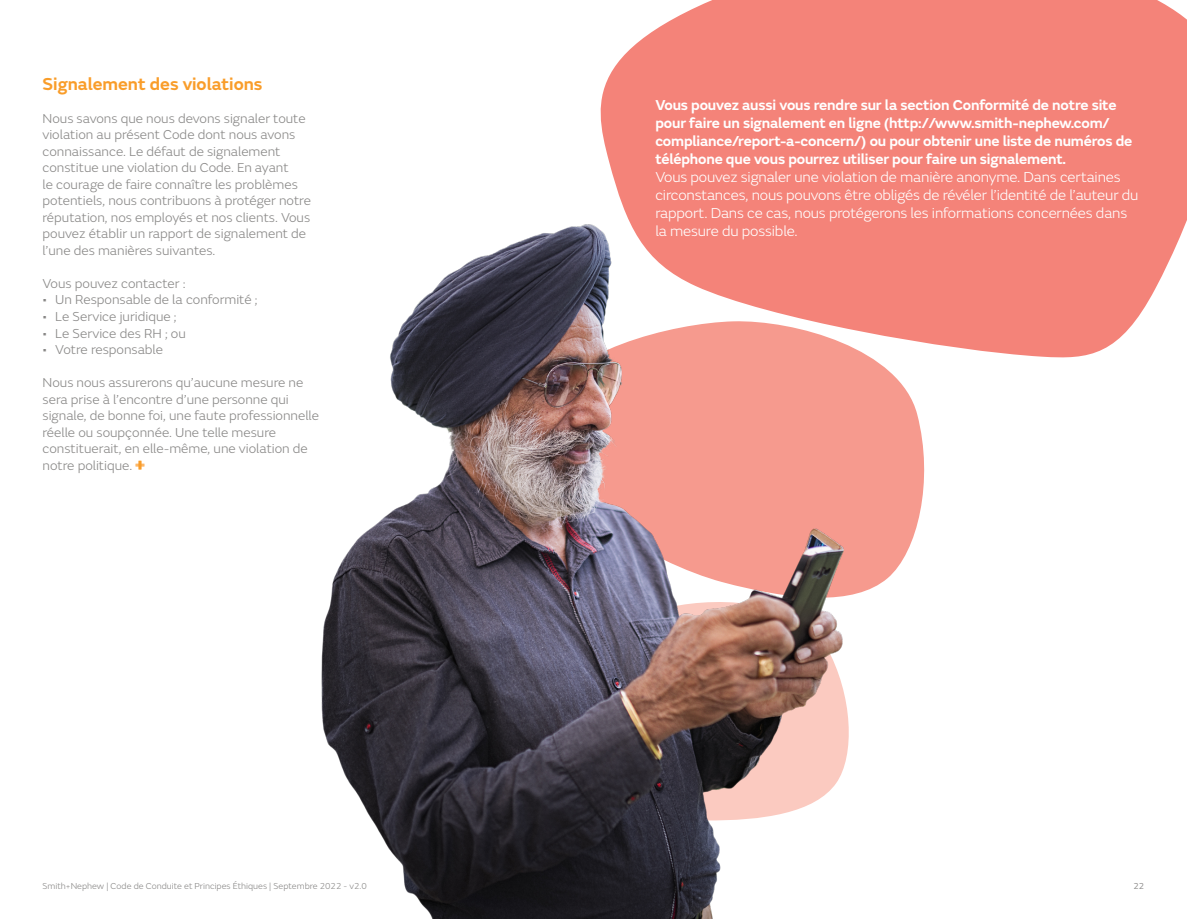
<style>
.page{position:relative;width:1187px;height:919px;background:#fff}
.page>*{position:absolute;margin:0;border:0;box-sizing:border-box;transform-origin:0 0}
.t1{font:600 18px "FS Emeric";color:#f99d2a}
.t2{font:600 15px/18px "FS Emeric";letter-spacing:-.01em;color:#fff}
.t3{font:300 15px/18px "FS Emeric";letter-spacing:-.01em;color:#fff}
.t4{font:300 13.5px/16.5px "FS Emeric";color:#888786}
.t5{font:300 9px "FS Emeric";color:#888786}
.t6{font:9px "FS Emeric";color:#888786}
</style>
<div class="page">
<div style="left:600px;top:0;width:586px;height:358px;background:#f48379"></div>
<svg style="left:860px;top:320px;width:74px;height:273px;fill:#f69a8e"></svg>
<svg style="left:135px;top:460px;width:9px;height:9px"></svg>
<img style="left:321px;top:207px;width:539px;height:711px">
<h1 class="t1" style="left:43px;top:70px;width:221px">Signalement des violations</h1>
<p class="t4" style="left:43px;top:109px;width:270px">Nous savons que nous devons signaler toute violation au présent Code dont nous avons connaissance. Le défaut de signalement constitue une violation du Code. En ayant<br>le courage de faire connaître les problèmes potentiels, nous contribuons à protéger notre réputation, nos employés et nos clients. Vous pouvez établir un rapport de signalement de l’une des manières suivantes.</p>
<p class="t4" style="left:43px;top:274px;width:145px">Vous pouvez contacter :</p>
<p class="t4" style="left:43px;top:291px;width:216px">• Un Responsable de la conformité ;</p>
<p class="t4" style="left:43px;top:307px;width:136px">• Le Service juridique ;</p>
<p class="t4" style="left:43px;top:324px;width:145px">• Le Service des RH ; ou</p>
<p class="t4" style="left:43px;top:340px;width:122px">• Votre responsable</p>
<p class="t4" style="left:43px;top:373px;width:278px">Nous nous assurerons qu’aucune mesure ne sera prise à l’encontre d’une personne qui signale, de bonne foi, une faute professionnelle réelle ou soupçonnée. Une telle mesure constituerait, en elle-même, une violation de notre politique.</p>
<p class="t2" style="left:655px;top:94px;width:478px">Vous pouvez aussi vous rendre sur la section Conformité de notre site pour faire un signalement en ligne (http://www.smith-nephew.com/ compliance/report-a-concern/) ou pour obtenir une liste de numéros de téléphone que vous pourrez utiliser pour faire un signalement.</p>
<p class="t3" style="left:655px;top:167px;width:484px">Vous pouvez signaler une violation de manière anonyme. Dans certaines circonstances, nous pouvons être obligés de révéler l’identité de l’auteur du rapport. Dans ce cas, nous protégerons les informations concernées dans la mesure du possible.</p>
<p class="t5" style="left:43px;top:879px;width:326px">Smith+Nephew | Code de Conduite et Principes Éthiques | Septembre 2022 - v2.0</p>
<p class="t6" style="left:1133px;top:879px;width:12px">22</p>
</div>
